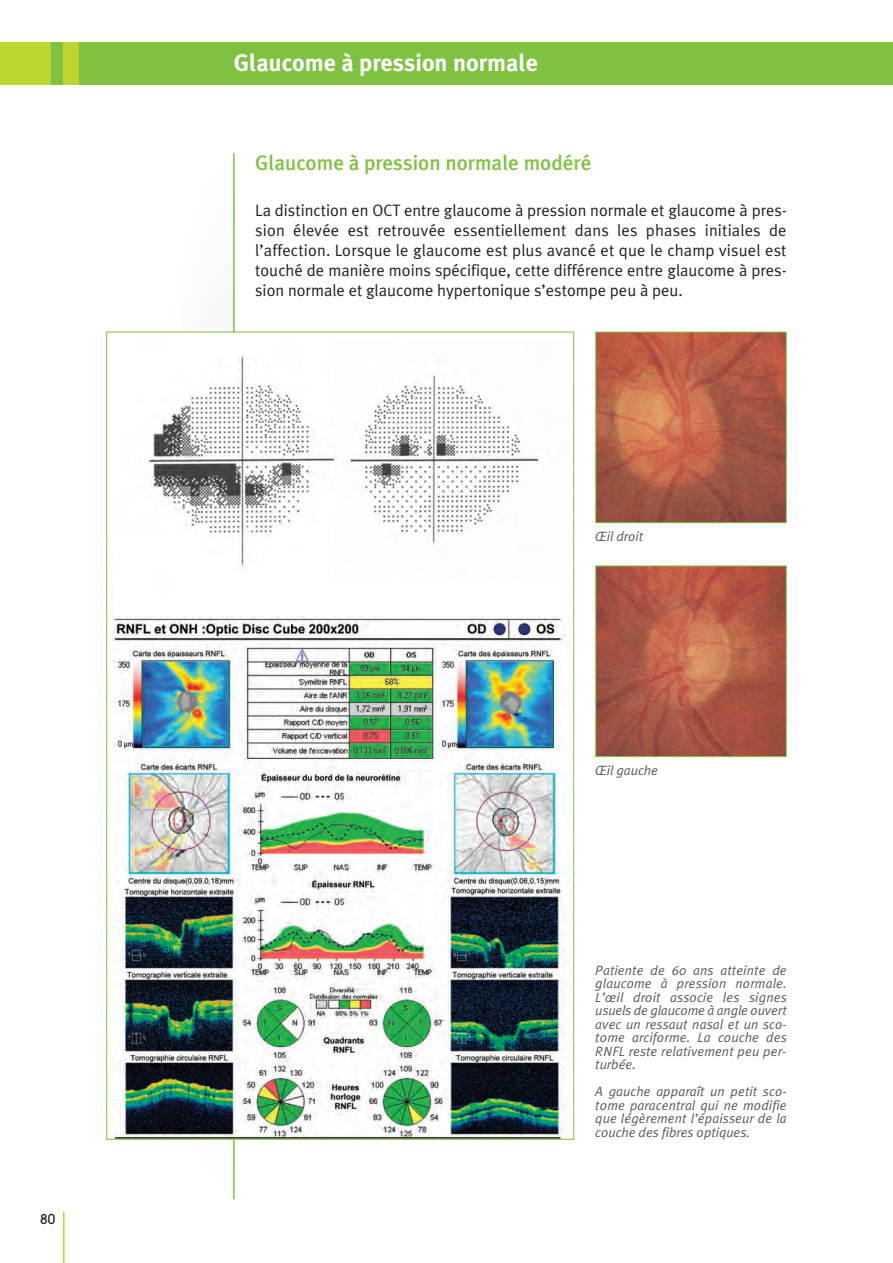
<style>
.page{position:relative;width:893px;height:1263px;background:#fff}
.page>*{position:absolute;margin:0;border:0;box-sizing:border-box;transform-origin:0 0}
.t1{font:700 24px "Meta Plus";color:#fff}
.t2{font:500 21px "Meta Plus";color:#7fc241}
.t3{font:16.5px/19.8px "Meta Plus Normal";color:#231f20;text-align:justify}
.t4{font:500 15px "Avant Garde Gothic Itc T";color:#231f20}
.t5{font:italic 13.5px/13.5px "Meta Plus Normal";letter-spacing:.01em;color:#57585a;text-align:justify}
</style>
<div class="page">
<hr style="left:63px;top:1211px;width:2px;height:52px;background:#bcd531">
<hr style="left:233px;top:153px;width:2px;height:1046px;background:#7fc241">
<div style="left:0;top:43px;width:893px;height:42px;background:#7fc241"></div>
<div style="left:0;top:43px;width:51px;height:42px;background:#bcd531"></div>
<div style="left:63px;top:43px;width:16px;height:42px;background:#bcd531"></div>
<img style="left:597px;top:334px;width:188px;height:187px">
<div style="left:595px;top:332px;width:192px;height:191px;border:1px solid #7fc241"></div>
<img style="left:597px;top:568px;width:188px;height:187px">
<div style="left:595px;top:566px;width:192px;height:191px;border:1px solid #7fc241"></div>
<img style="left:111px;top:597px;width:456px;height:541px">
<div style="left:113px;top:548px;width:455px;height:67px;background:#fff"></div>
<img style="left:145px;top:355px;width:189px;height:214px">
<img style="left:350px;top:375px;width:189px;height:168px">
<p class="t4" style="left:40px;top:1213px;width:17px">80</p>
<h1 class="t1" style="left:234px;top:53px;width:306px">Glaucome à pression normale</h1>
<h2 class="t2" style="left:255px;top:154px;width:338px">Glaucome à pression normale modéré</h2>
<p class="t3" style="left:255px;top:202px;width:533px">La distinction en OCT entre glaucome à pression normale et glaucome à pres&shy;sion élevée est retrouvée essentiellement dans les phases initiales de l’affection. Lorsque le glaucome est plus avancé et que le champ visuel est touché de manière moins spécifique, cette différence entre glaucome à pres&shy;sion normale et glaucome hypertonique s’estompe peu à peu.</p>
<p class="t5" style="left:595px;top:531px;width:49px">Œil droit</p>
<p class="t5" style="left:595px;top:765px;width:64px">Œil gauche</p>
<p class="t5" style="left:595px;top:964px;width:193px">Patiente de 60 ans atteinte de glaucome à pression normale.<br>L’œil droit associe les signes usuels de glaucome à angle ouvert avec un ressaut nasal et un sco&shy;tome arciforme. La couche des RNFL reste relativement peu per&shy;turbée.</p>
<p class="t5" style="left:595px;top:1086px;width:193px">A gauche apparaît un petit sco&shy;tome paracentral qui ne modifie que légèrement l’épaisseur de la couche des fibres optiques.</p>
</div>
